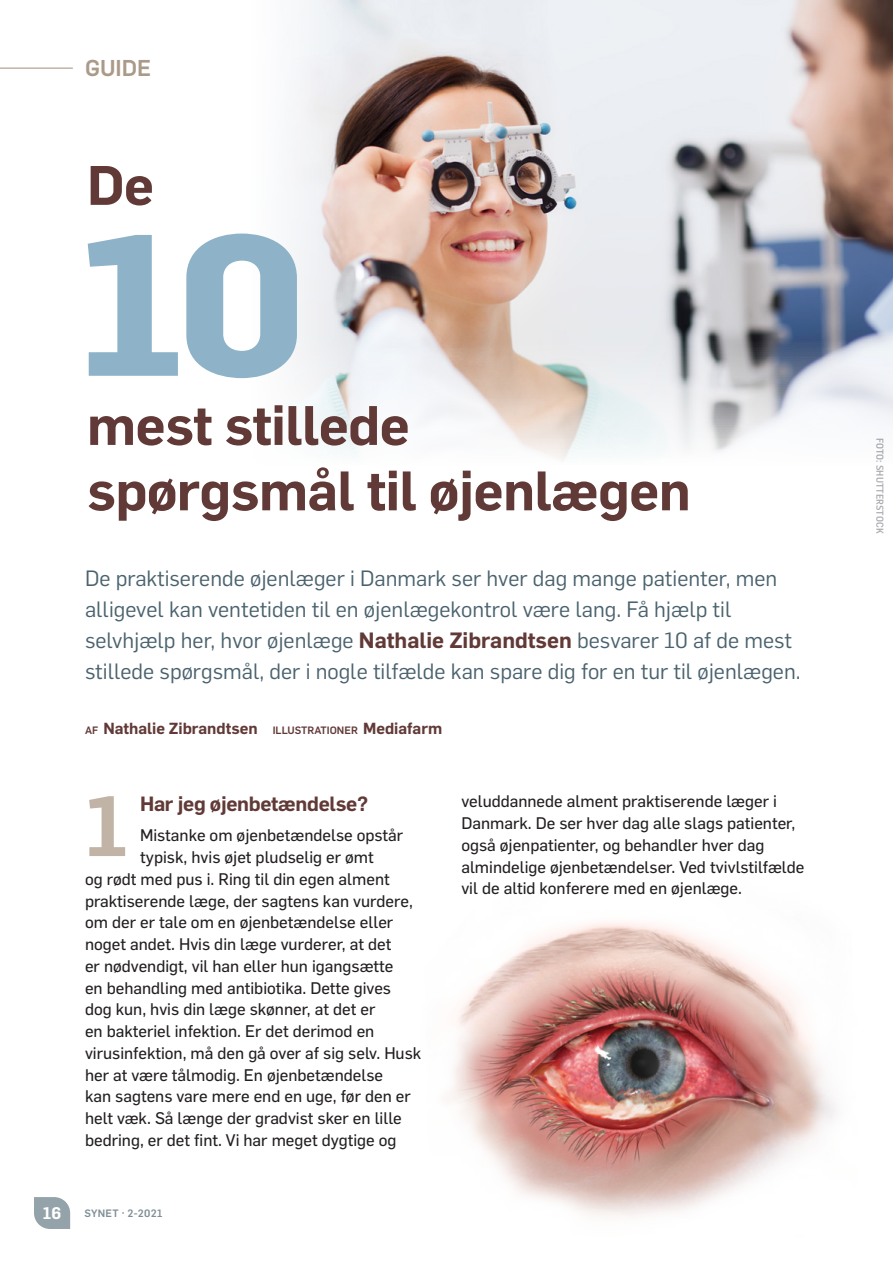
<style>
.page{position:relative;width:893px;height:1263px;background:#fff}
.page>*{position:absolute;margin:0;border:0;box-sizing:border-box;transform-origin:0 0}
.t1{font:700 196.2px "Flama";color:#8eb3c8;scale:1.05 1}
.t2{font:600 83.4px "Flama";color:#c1b4a7}
.t3{font:600 54.45px/65.4px "Flama";letter-spacing:-.01em;color:#613a37}
.t4{font:500 22.5px "Flama";color:#aa9a8a}
.t5{font:21.75px/30.8px "Flama";color:#4a626e}
.t6{font:600 20.25px "Flama";letter-spacing:-.015em;color:#613a37}
.t7{font:16.5px/21.8px "Flama Basic";color:#231f20}
.t8{font:600 16.5px "Flama";color:#fff}
.t9{font:600 15.75px "Flama";color:#613a37}
.t10{font:500 10.5px "Flama";letter-spacing:.025em;color:#7f8e96}
.t11{font:500 9.75px "Flama Semicondensed";letter-spacing:.01em;color:#a8a9ad}
.s1{font-weight:600;color:#613a37}
.s2{font-weight:500;font-size:10.5px}
</style>
<div class="page">
<img style="left:289px;top:0;width:604px;height:459px">
<img style="left:447px;top:922px;width:389px;height:295px">
<hr style="left:0;top:67px;width:72px;height:2px;background:#c1b4a7">
<svg style="left:34px;top:1197px;width:36px;height:32px"></svg>
<h3 class="t4" style="left:85px;top:52px;width:68px">GUIDE</h3>
<h3 class="t3" style="left:87px;top:149px;width:69px">De</h3>
<h1 class="t1" style="left:78px;top:163px;width:218px">10</h1>
<h3 class="t3" style="left:87px;top:389px;width:605px">mest stillede spørgsmål til øjenlægen</h3>
<p class="t5" style="left:85px;top:562px;width:717px">De praktiserende øjenlæger i Danmark ser hver dag mange patienter, men alligevel kan ventetiden til en øjenlægekontrol være lang. Få hjælp til selvhjælp her, hvor øjenlæge <span class="s1">Nathalie Zibrandtsen</span> besvarer 10 af de mest stillede spørgsmål, der i nogle tilfælde kan spare dig for en tur til øjenlægen.</p>
<p class="t9" style="left:85px;top:717px;width:359px"><span class="s2">AF</span> Nathalie Zibrandtsen <span class="s2">ILLUSTRATIONER</span> Mediafarm</p>
<h2 class="t2" style="left:85px;top:766px;width:45px">1</h2>
<p class="t6" style="left:140px;top:789px;width:230px">Har jeg øjenbetændelse?</p>
<p class="t7" style="left:140px;top:823px;width:265px">Mistanke om øjenbetændelse opstår</p>
<p class="t7" style="left:140px;top:845px;width:235px">typisk, hvis øjet pludselig er ømt</p>
<p class="t7" style="left:85px;top:867px;width:306px">og rødt med pus i. Ring til din egen alment</p>
<p class="t7" style="left:85px;top:889px;width:329px">praktiserende læge, der sagtens kan vurdere,</p>
<p class="t7" style="left:85px;top:910px;width:310px">om der er tale om en øjenbetændelse eller</p>
<p class="t7" style="left:85px;top:932px;width:308px">noget andet. Hvis din læge vurderer, at det</p>
<p class="t7" style="left:85px;top:954px;width:310px">er nødvendigt, vil han eller hun igangsætte</p>
<p class="t7" style="left:85px;top:976px;width:308px">en behandling med antibiotika. Dette gives</p>
<p class="t7" style="left:85px;top:997px;width:292px">dog kun, hvis din læge skønner, at det er</p>
<p class="t7" style="left:85px;top:1019px;width:291px">en bakteriel infektion. Er det derimod en</p>
<p class="t7" style="left:85px;top:1041px;width:338px">virusinfektion, må den gå over af sig selv. Husk</p>
<p class="t7" style="left:85px;top:1063px;width:300px">her at være tålmodig. En øjenbetændelse</p>
<p class="t7" style="left:85px;top:1084px;width:327px">kan sagtens vare mere end en uge, før den er</p>
<p class="t7" style="left:85px;top:1106px;width:318px">helt væk. Så længe der gradvist sker en lille</p>
<p class="t7" style="left:85px;top:1128px;width:313px">bedring, er det fint. Vi har meget dygtige og</p>
<p class="t8" style="left:43px;top:1201px;width:20px">16</p>
<p class="t10" style="left:84px;top:1206px;width:80px">SYNET · 2-2021</p>
<p class="t7" style="left:461px;top:790px;width:345px">veluddannede alment praktiserende læger i Danmark. De ser hver dag alle slags patienter, også øjenpatienter, og behandler hver dag almindelige øjenbetændelser. Ved tvivlstilfælde vil de altid konferere med en øjenlæge.</p>
<p class="t11" style="left:886px;top:438px;width:97px;rotate:90deg">FOTO: SHUTTERSTOCK</p>
</div>
